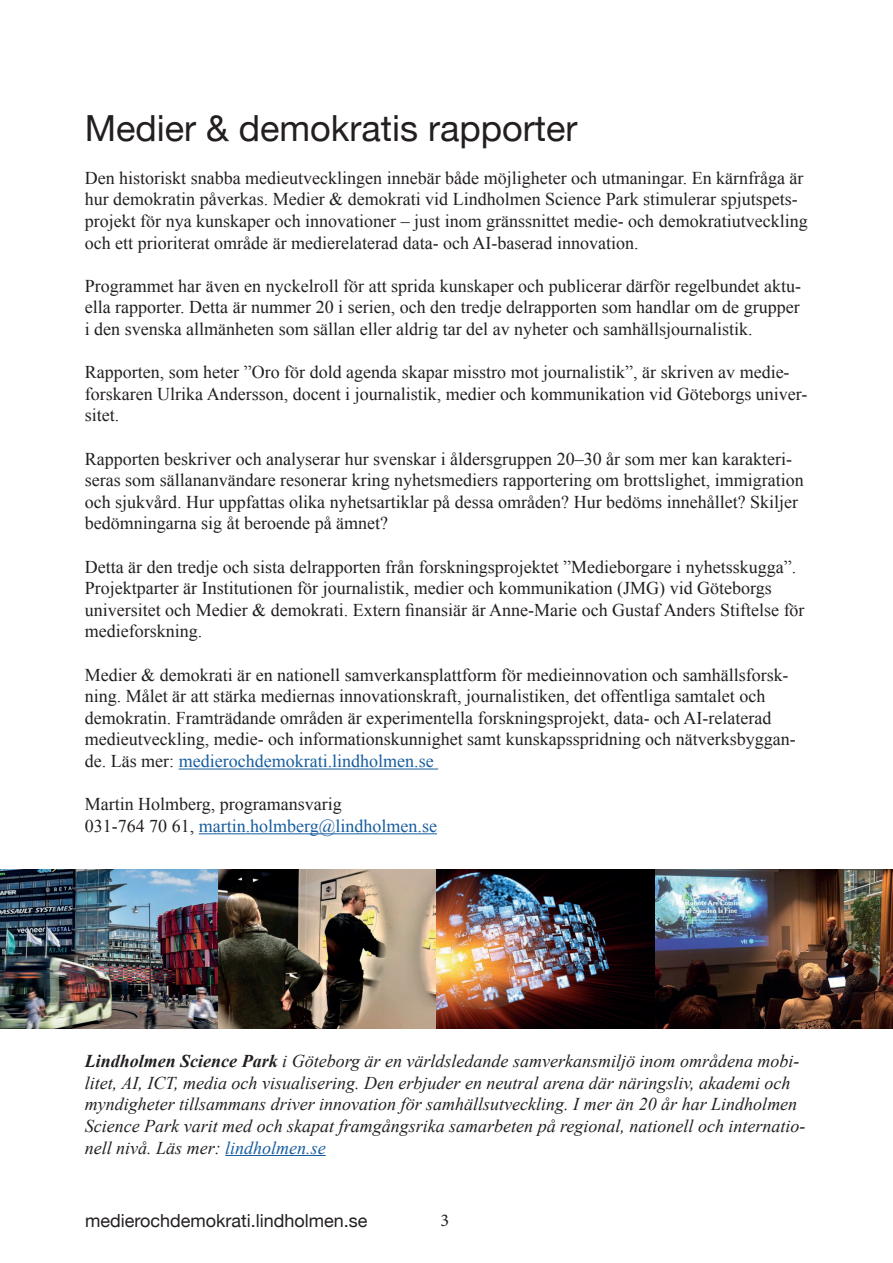
<style>
.page{position:relative;width:893px;height:1263px;background:#fff}
.page>*{position:absolute;margin:0;border:0;box-sizing:border-box;transform-origin:0 0}
.t1{font:36px "Helvetica Neue";color:#231f20}
.t2{font:18px/21.6px "Times New Roman";color:#231f20}
.t3{font:italic 18px/21.6px "Times New Roman";color:#231f20}
.t4{font:18px "Times New Roman";color:#175d9e}
.t5{font:18px "Helvetica Neue";color:#231f20}
.t6{font:18px "Minion Pro";color:#231f20}
.s1{color:#175d9e}
.s2{color:#231f20}
.s3{font-weight:700}
</style>
<div class="page">
<hr style="left:225px;top:1155px;width:101px;height:1px;background:#175d9e">
<img style="left:0;top:869px;width:893px;height:160px">
<hr style="left:179px;top:768px;width:259px;height:1px;background:#175d9e">
<hr style="left:199px;top:833px;width:238px;height:1px;background:#175d9e">
<p class="t1" style="left:85px;top:102px;width:494px">Medier &amp; demokratis rapporter</p>
<p class="t2" style="left:85px;top:167px;width:724px">Den historiskt snabba medieutvecklingen innebär både möjligheter och utmaningar. En kärnfråga är hur demokratin påverkas. Medier &amp; demokrati vid Lindholmen Science Park stimulerar spjutspets&shy;projekt för nya kunskaper och innovationer – just inom gränssnittet medie- och demokratiutveckling och ett prioriterat område är medierelaterad data- och AI-baserad innovation.</p>
<p class="t2" style="left:85px;top:275px;width:718px;text-align:justify">Programmet har även en nyckelroll för att sprida kunskaper och publicerar därför regelbundet aktu&shy;ella rapporter. Detta är nummer 20 i serien, och den tredje delrapporten som handlar om de grupper i den svenska allmänheten som sällan eller aldrig tar del av nyheter och samhällsjournalistik.</p>
<p class="t2" style="left:85px;top:361px;width:724px">Rapporten, som heter ”Oro för dold agenda skapar misstro mot journalistik”, är skriven av medie&shy;forskaren Ulrika Andersson, docent i journalistik, medier och kommunikation vid Göteborgs univer&shy;sitet.</p>
<p class="t2" style="left:85px;top:447px;width:720px">Rapporten beskriver och analyserar hur svenskar i åldersgruppen 20–30 år som mer kan karakteri&shy;seras som sällananvändare resonerar kring nyhetsmediers rapportering om brottslighet, immigration och sjukvård. Hur uppfattas olika nyhetsartiklar på dessa områden? Hur bedöms innehållet? Skiljer bedömningarna sig åt beroende på ämnet?</p>
<p class="t2" style="left:85px;top:555px;width:721px">Detta är den tredje och sista delrapporten från forskningsprojektet ”Medieborgare i nyhetsskugga”.<br>Projektparter är Institutionen för journalistik, medier och kommunikation (JMG) vid Göteborgs universitet och Medier &amp; demokrati. Extern finansiär är Anne-Marie och Gustaf Anders Stiftelse för medieforskning.</p>
<p class="t2" style="left:85px;top:663px;width:712px">Medier &amp; demokrati är en nationell samverkansplattform för medieinnovation och samhällsforsk&shy;ning. Målet är att stärka mediernas innovationskraft, journalistiken, det offentliga samtalet och demokratin. Framträdande områden är experimentella forskningsprojekt, data- och AI-relaterad medieutveckling, medie- och informationskunnighet samt kunskapsspridning och nätverksbyggan&shy;de. Läs mer: <span class="s1">medierochdemokrati.lindholmen.se</span></p>
<p class="t2" style="left:85px;top:793px;width:259px">Martin Holmberg, programansvarig</p>
<p class="t4" style="left:85px;top:814px;width:354px"><span class="s2">031-764 70 61,</span> martin.holmberg@lindholmen.se</p>
<p class="t3" style="left:85px;top:1050px;width:722px"><span class="s3">Lindholmen Science Park</span> i Göteborg är en världsledande samverkansmiljö inom områdena mobi&shy;litet, AI, ICT, media och visualisering. Den erbjuder en neutral arena där näringsliv, akademi och myndigheter tillsammans driver innovation för samhällsutveckling. I mer än 20 år har Lindholmen Science Park varit med och skapat framgångsrika samarbeten på regional, nationell och internatio&shy;nell nivå. Läs mer: <span class="s1">lindholmen.se</span></p>
<p class="t5" style="left:85px;top:1207px;width:284px">medierochdemokrati.lindholmen.se</p>
<p class="t6" style="left:441px;top:1208px;width:10px">3</p>
</div>
